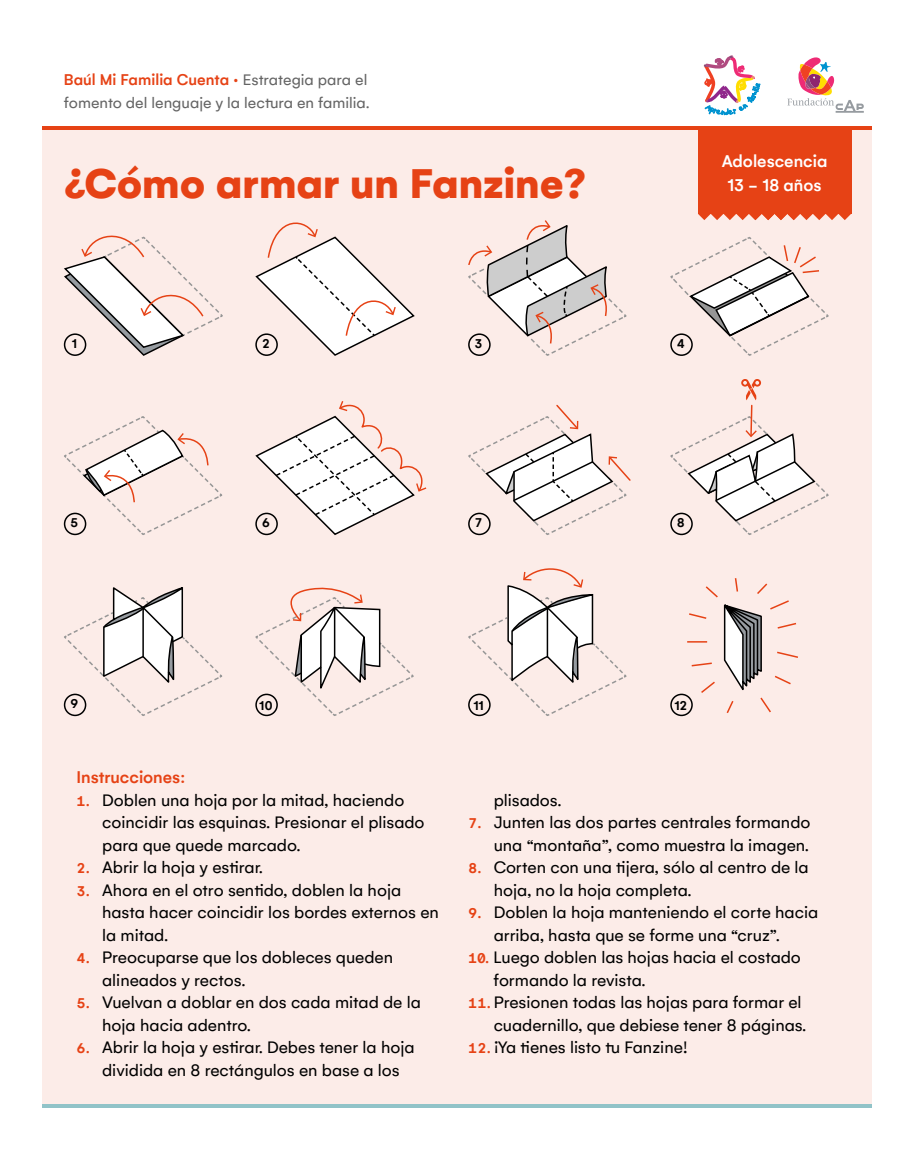
<style>
.page{position:relative;width:915px;height:1170px;background:#fff}
.page>*{position:absolute;margin:0;border:0;box-sizing:border-box;transform-origin:0 0}
.t1{font:900 45px "Gelion";color:#e64215}
.t2{font:18px/22.5px "Gelion";color:#000}
.t3{font:500 18px "Gelion";color:#fff}
.t4{font:500 18px "Gelion";color:#e64215}
.t5{font:16.5px/22.5px "Gelion";color:#646464}
.t6{font:600 13.5px "Gelion";color:#000}
.s1{font-weight:500;color:#e64215}
.s2{font-weight:600;font-size:15px;color:#e64215}
</style>
<div class="page">
<div style="left:43px;top:130px;width:829px;height:976px;background:#fcece8"></div>
<svg style="left:703px;top:55px;width:57px;height:60px"></svg>
<svg style="left:787px;top:57px;width:76px;height:56px"></svg>
<div style="left:748px;top:128px;width:102px;height:86px;background:#e64215"></div>
<div style="left:697px;top:128px;width:102px;height:86px;background:#e64215"></div>
<svg style="left:698px;top:214px;width:152px;height:6px"></svg>
<hr style="left:43px;top:126px;width:829px;height:3px;background:#e64215">
<hr style="left:43px;top:1104px;width:829px;height:3px;background:#91c3c8">
<svg style="left:63px;top:235px;width:160px;height:121px"></svg>
<svg style="left:255px;top:222px;width:160px;height:134px"></svg>
<svg style="left:468px;top:220px;width:159px;height:136px"></svg>
<svg style="left:670px;top:237px;width:159px;height:119px"></svg>
<svg style="left:63px;top:416px;width:160px;height:120px"></svg>
<svg style="left:255px;top:401px;width:172px;height:135px"></svg>
<svg style="left:63px;top:587px;width:160px;height:130px"></svg>
<svg style="left:255px;top:587px;width:159px;height:130px"></svg>
<svg style="left:468px;top:568px;width:159px;height:149px"></svg>
<svg style="left:685px;top:578px;width:113px;height:136px"></svg>
<div style="left:64px;top:333px;width:22px;height:23px;border:2px solid #000;border-radius:50%"></div>
<div style="left:64px;top:512px;width:22px;height:23px;border:2px solid #000;border-radius:50%"></div>
<div style="left:64px;top:693px;width:22px;height:23px;border:2px solid #000;border-radius:50%"></div>
<div style="left:255px;top:333px;width:23px;height:23px;border:2px solid #000;border-radius:50%"></div>
<div style="left:255px;top:512px;width:23px;height:23px;border:2px solid #000;border-radius:50%"></div>
<div style="left:255px;top:693px;width:23px;height:23px;border:2px solid #000;border-radius:50%"></div>
<div style="left:468px;top:333px;width:22px;height:23px;border:2px solid #000;border-radius:50%"></div>
<div style="left:468px;top:693px;width:22px;height:23px;border:2px solid #000;border-radius:50%"></div>
<div style="left:670px;top:333px;width:22px;height:23px;border:2px solid #000;border-radius:50%"></div>
<div style="left:670px;top:693px;width:22px;height:23px;border:2px solid #000;border-radius:50%"></div>
<svg style="left:670px;top:379px;width:159px;height:157px"></svg>
<svg style="left:468px;top:404px;width:163px;height:132px"></svg>
<p class="t5" style="left:64px;top:68px;width:307px"><span class="s1">Baúl Mi Familia Cuenta ·</span> Estrategia para el fomento del lenguaje y la lectura en familia.</p>
<h1 class="t1" style="left:64px;top:154px;width:524px">¿Cómo armar un Fanzine?</h1>
<p class="t3" style="left:721px;top:151px;width:107px">Adolescencia</p>
<p class="t3" style="left:727px;top:175px;width:95px">13 - 18 años</p>
<p class="t6" style="left:72px;top:335px;width:7px">1</p>
<p class="t6" style="left:262px;top:335px;width:8px">2</p>
<p class="t6" style="left:475px;top:335px;width:9px">3</p>
<p class="t6" style="left:676px;top:335px;width:9px">4</p>
<p class="t6" style="left:70px;top:514px;width:9px">5</p>
<p class="t6" style="left:262px;top:514px;width:9px">6</p>
<p class="t6" style="left:475px;top:514px;width:8px">7</p>
<p class="t6" style="left:676px;top:514px;width:9px">8</p>
<p class="t6" style="left:70px;top:695px;width:9px">9</p>
<p class="t6" style="left:259px;top:696px;width:15px">10</p>
<p class="t6" style="left:473px;top:696px;width:12px">11</p>
<p class="t6" style="left:674px;top:696px;width:14px">12</p>
<p class="t4" style="left:77px;top:766px;width:110px">Instrucciones:</p>
<p class="t2" style="left:102px;top:788px;width:324px;text-indent:-26px"><span class="s2">1.</span> Doblen una hoja por la mitad, haciendo coincidir las esquinas. Presionar el plisado para que quede marcado.</p>
<p class="t2" style="left:77px;top:855px;width:187px"><span class="s2">2.</span> Abrir la hoja y estirar.</p>
<p class="t2" style="left:102px;top:878px;width:338px;text-indent:-26px"><span class="s2">3.</span> Ahora en el otro sentido, doblen la hoja hasta hacer coincidir los bordes externos en la mitad.</p>
<p class="t2" style="left:102px;top:945px;width:292px;text-indent:-26px"><span class="s2">4.</span> Preocuparse que los dobleces queden alineados y rectos.</p>
<p class="t2" style="left:102px;top:990px;width:320px;text-indent:-26px"><span class="s2">5.</span> Vuelvan a doblar en dos cada mitad de la hoja hacia adentro.</p>
<p class="t2" style="left:77px;top:1035px;width:339px;text-align:center"><span class="s2">6.</span> Abrir la hoja y estirar. Debes tener la hoja dividida en 8 rectángulos en base a los</p>
<p class="t2" style="left:493px;top:788px;width:69px">plisados.</p>
<p class="t2" style="left:468px;top:810px;width:344px;text-align:right"><span class="s2">7.</span> Junten las dos partes centrales formando una “montaña”, como muestra la imagen.</p>
<p class="t2" style="left:493px;top:855px;width:316px;text-indent:-26px"><span class="s2">8.</span> Corten con una tijera, sólo al centro de la hoja, no la hoja completa.</p>
<p class="t2" style="left:493px;top:900px;width:326px;text-indent:-26px"><span class="s2">9.</span> Doblen la hoja manteniendo el corte hacia arriba, hasta que se forme una “cruz”.</p>
<p class="t2" style="left:493px;top:945px;width:309px;text-indent:-26px"><span class="s2">10.</span> Luego doblen las hojas hacia el costado formando la revista.</p>
<p class="t2" style="left:468px;top:990px;width:339px;text-align:right"><span class="s2">11.</span> Presionen todas las hojas para formar el cuadernillo, que debiese tener 8 páginas.</p>
<p class="t2" style="left:468px;top:1035px;width:221px"><span class="s2">12.</span> ¡Ya tienes listo tu Fanzine!</p>
</div>
